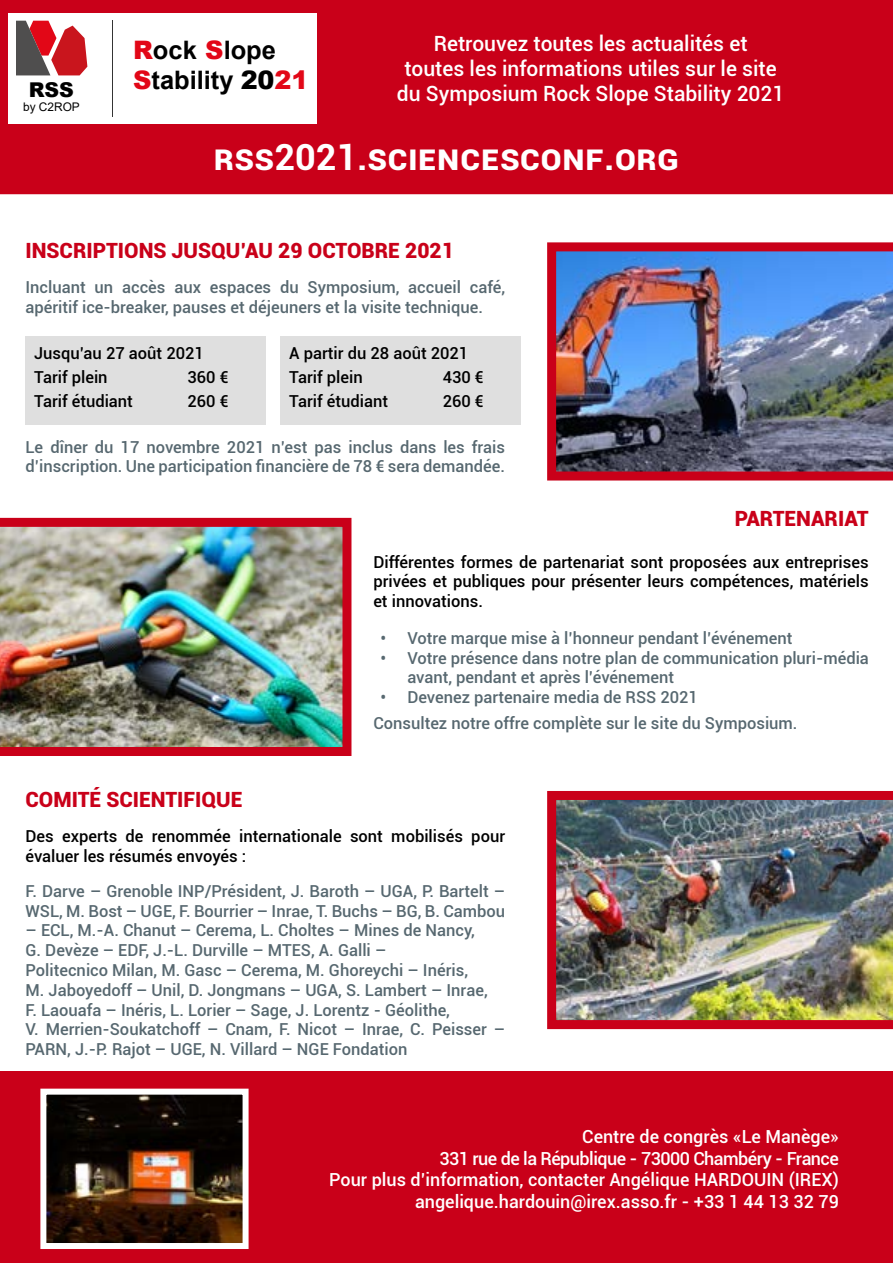
<style>
.page{position:relative;width:893px;height:1263px;background:#fff}
.page>*{position:absolute;margin:0;border:0;box-sizing:border-box;transform-origin:0 0}
.t1{font:700 36px "Roboto";color:#fff}
.t2{font:700 25.5px/30.6px "Arial";color:#000}
.t3{font:500 21px/25.2px "Roboto";color:#fff;text-align:center}
.t4{font:900 21px "Roboto";color:#c90019}
.t5{font:900 20.4px "Arial";color:#000}
.t6{font:500 18px/21.6px "Roboto";color:#fff;text-align:right}
.t7{font:500 16.5px/19.8px "Roboto";color:#576870}
.t8{font:500 16.5px/19.8px "Roboto";color:#000}
.t9{font:11.85px "Arial";color:#000}
.s1{font-weight:900;color:#e20717}
.s2{font-weight:900}
</style>
<div class="page">
<div style="left:0;top:0;width:893px;height:194px;background:#c90019"></div>
<div style="left:0;top:1072px;width:893px;height:191px;background:#c90019"></div>
<img style="left:47px;top:1096px;width:195px;height:146px">
<div style="left:40px;top:1089px;width:209px;height:160px;border:6px solid #fff"></div>
<div style="left:9px;top:13px;width:308px;height:110px;background:#fff"></div>
<svg style="left:16px;top:21px;width:71px;height:54px"></svg>
<hr style="left:112px;top:21px;width:1px;height:96px;background:#343434">
<img style="left:547px;top:242px;width:346px;height:238px">
<div style="left:26px;top:336px;width:240px;height:88px;background:#dfdfdf"></div>
<div style="left:281px;top:336px;width:240px;height:88px;background:#dfdfdf"></div>
<img style="left:547px;top:791px;width:346px;height:238px">
<img style="left:0;top:518px;width:351px;height:238px">
<p class="t5" style="left:29px;top:75px;width:47px">RSS</p>
<p class="t9" style="left:23px;top:99px;width:58px">by C2ROP</p>
<h2 class="t2" style="left:133px;top:35px;width:177px"><span class="s1">R</span>ock <span class="s1">S</span>lope<br><span class="s1">S</span>tability <span class="s2">20</span><span class="s1">21</span></h2>
<p class="t3" style="left:397px;top:30px;width:389px">Retrouvez toutes les actualités et<br>toutes les informations utiles sur le site du Symposium Rock Slope Stability 2021</p>
<h1 class="t1" style="left:214px;top:132px;width:467px">rss2021.sciencesconf.org</h1>
<p class="t4" style="left:26px;top:236px;width:430px">INSCRIPTIONS JUSQU’AU 29 OCTOBRE 2021</p>
<p class="t7" style="left:26px;top:277px;width:481px">Incluant un accès aux espaces du Symposium, accueil café, apéritif ice-breaker, pauses et déjeuners et la visite technique.</p>
<p class="t8" style="left:34px;top:340px;width:171px;line-height:24px">Jusqu’au 27 août 2021<br>Tarif plein</p>
<p class="t8" style="left:188px;top:366px;width:43px">360 €</p>
<p class="t8" style="left:289px;top:340px;width:181px;line-height:24px">A partir du 28 août 2021<br>Tarif plein</p>
<p class="t8" style="left:443px;top:366px;width:43px">430 €</p>
<p class="t8" style="left:34px;top:390px;width:100px">Tarif étudiant</p>
<p class="t8" style="left:188px;top:390px;width:43px">260 €</p>
<p class="t8" style="left:289px;top:390px;width:100px">Tarif étudiant</p>
<p class="t8" style="left:443px;top:390px;width:43px">260 €</p>
<p class="t7" style="left:26px;top:436px;width:481px">Le dîner du 17 novembre 2021 n’est pas inclus dans les frais d’inscription. Une participation financière de 78 € sera demandée.</p>
<p class="t4" style="left:735px;top:503px;width:135px">PARTENARIAT</p>
<p class="t8" style="left:373px;top:551px;width:497px;text-align:justify">Différentes formes de partenariat sont proposées aux entreprises privées et publiques pour présenter leurs compétences, matériels et innovations.</p>
<p class="t7" style="left:380px;top:627px;width:414px">• Votre marque mise à l’honneur pendant l’événement</p>
<p class="t7" style="left:407px;top:647px;width:463px;text-indent:-27px">• Votre présence dans notre plan de communication pluri-média avant, pendant et après l’événement</p>
<p class="t7" style="left:380px;top:687px;width:319px">• Devenez partenaire media de RSS 2021</p>
<p class="t4" style="left:26px;top:784px;width:219px">COMITÉ SCIENTIFIQUE</p>
<p class="t7" style="left:373px;top:713px;width:426px">Consultez notre offre complète sur le site du Symposium.</p>
<p class="t8" style="left:26px;top:825px;width:481px">Des experts de renommée internationale sont mobilisés pour évaluer les résumés envoyés :</p>
<p class="t7" style="left:26px;top:880px;width:481px">F. Darve – Grenoble INP/Président, J. Baroth – UGA, P. Bartelt –<br>WSL, M. Bost – UGE, F. Bourrier – Inrae, T. Buchs – BG, B. Cambou</p>
<p class="t7" style="left:26px;top:920px;width:481px">– ECL, M.-A. Chanut – Cerema, L. Choltes – Mines de Nancy,<br>G. Devèze – EDF, J.-L. Durville – MTES, A. Galli –<br>Politecnico Milan, M. Gasc – Cerema, M. Ghoreychi – Inéris,<br>M. Jaboyedoff – Unil, D. Jongmans – UGA, S. Lambert – Inrae,<br>F. Laouafa – Inéris, L. Lorier – Sage, J. Lorentz - Géolithe,<br>V. Merrien-Soukatchoff – Cnam, F. Nicot – Inrae, C. Peisser – PARN, J.-P. Rajot – UGE, N. Villard – NGE Fondation</p>
<p class="t6" style="left:329px;top:1125px;width:511px">Centre de congrès «Le Manège»<br>331 rue de la République - 73000 Chambéry - France<br>Pour plus d’information, contacter Angélique HARDOUIN (IREX) angelique.hardouin@irex.asso.fr - +33 1 44 13 32 79</p>
</div>
